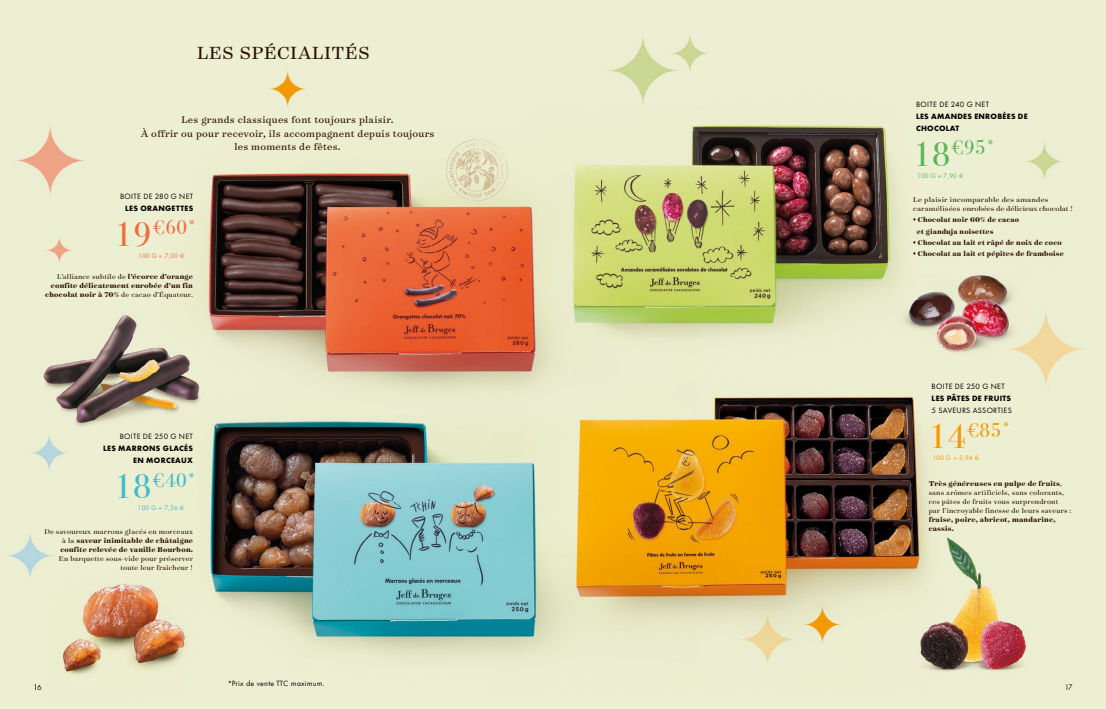
<style>
.page{position:relative;width:1106px;height:709px;background:#fff}
.page>*{position:absolute;margin:0;border:0;box-sizing:border-box;transform-origin:0 0}
.t1{font:20px "Surveyor Text";letter-spacing:.025em;color:#2e1103}
.t2{font:19.8px "Bodoni Svty Two ITCTT";color:#5eb45a}
.t3{font:19.8px "Bodoni Svty Two ITCTT";color:#ed6d41}
.t4{font:19.8px "Bodoni Svty Two ITCTT";color:#41bbc9}
.t5{font:19.8px "Bodoni Svty Two ITCTT";color:#f59a00}
.t6{font:11px/13.2px "Surveyor Text";letter-spacing:.025em;color:#2e1103;text-align:center}
.t7{font:700 8px/9px "Surveyor Display";letter-spacing:.025em;color:#2e1103}
.t8{font:8px/9px "Surveyor Display";letter-spacing:.025em;color:#2e1103;text-align:right}
.t9{font:700 8px/12px "Futura PT";letter-spacing:.035em;color:#000}
.t10{font:8px "Futura PT";letter-spacing:.035em;color:#000}
.t11{font:8px/9px "Surveyor Display";letter-spacing:.025em;color:#2e1103;scale:1.05 1}
.t12{font:7px "Futura Now Var";letter-spacing:.025em;color:#000}
.t13{font:6px "Futura";color:#5eb45a}
.t14{font:6px "Futura";color:#ed6d41}
.t15{font:6px "Futura";color:#41bbc9}
.t16{font:6px "Futura";color:#f59a00}
.s1{font-size:34px}
.s2{font-family:"Euro Sans";font-size:6.5px}
.s3{font-weight:400}
.s4{font-weight:700}
</style>
<div class="page">
<img style="left:0;top:0;width:1105px;height:709px">
<h1 class="t1" style="left:197px;top:40px;width:174px">LES SPÉCIALITÉS</h1>
<h3 class="t6" style="left:141px;top:113px;width:295px">Les grands classiques font toujours plaisir.<br>À offrir ou pour recevoir, ils accompagnent depuis toujours les moments de fêtes.</h3>
<p class="t10" style="left:120px;top:191px;width:75px">BOITE DE 280 G NET</p>
<p class="t9" style="left:125px;top:202px;width:70px">LES ORANGETTES</p>
<h2 class="t3" style="left:115px;top:211px;width:83px"><span class="s1">19</span>€60<sup>*</sup></h2>
<p class="t14" style="left:138px;top:252px;width:48px">100 G = 7,00 <span class="s2">€</span></p>
<p class="t7" style="left:45px;top:271px;width:149px;text-align:right"><span class="s3">L’alliance subtile de</span> l’écorce d’orange confite délicatement enrobée d’un fin chocolat noir à 70% <span class="s3">de cacao d’Équateur.</span></p>
<p class="t10" style="left:120px;top:432px;width:75px">BOITE DE 250 G NET</p>
<p class="t9" style="left:103px;top:442px;width:91px;text-align:right">LES MARRONS GLACÉS<br>EN MORCEAUX</p>
<h2 class="t4" style="left:114px;top:464px;width:83px"><span class="s1">18</span>€40<sup>*</sup></h2>
<p class="t15" style="left:138px;top:504px;width:48px">100 G = 7,36 <span class="s2">€</span></p>
<p class="t7" style="left:60px;top:527px;width:134px;text-align:justify;text-indent:-16px"><span class="s3">De savoureux marrons glacés en morceaux à la</span> saveur inimitable de châtaigne confite relevée de vanille Bourbon.</p>
<p class="t8" style="left:59px;top:554px;width:135px">En barquette sous-vide pour préserver toute leur fraîcheur !</p>
<p class="t12" style="left:229px;top:677px;width:98px">*Prix de vente TTC maximum.</p>
<p class="t10" style="left:916px;top:99px;width:75px">BOITE DE 240 G NET</p>
<p class="t9" style="left:916px;top:110px;width:113px">LES AMANDES ENROBÉES DE<br>CHOCOLAT</p>
<h2 class="t2" style="left:913px;top:131px;width:83px"><span class="s1">18</span>€95<sup>*</sup></h2>
<p class="t13" style="left:917px;top:172px;width:48px">100 G = 7,90 <span class="s2">€</span></p>
<p class="t11" style="left:913px;top:195px;width:154px">Le plaisir incomparable des amandes caramélisées enrobées de délicieux chocolat !</p>
<p class="t7" style="left:916px;top:214px;width:104px;line-height:11px;text-indent:-4px">• Chocolat noir 60% de cacao et gianduja noisettes</p>
<p class="t7" style="left:913px;top:237px;width:150px">• Chocolat au lait et râpé de noix de coco</p>
<p class="t7" style="left:913px;top:248px;width:152px">• Chocolat au lait et pépites de framboise</p>
<p class="t10" style="left:931px;top:381px;width:75px">BOITE DE 250 G NET</p>
<p class="t9" style="left:931px;top:392px;width:81px">LES PÂTES DE FRUITS</p>
<p class="t10" style="left:931px;top:405px;width:82px">5 SAVEURS ASSORTIES</p>
<h2 class="t5" style="left:928px;top:414px;width:83px"><span class="s1">14</span>€85<sup>*</sup></h2>
<p class="t16" style="left:932px;top:454px;width:48px">100 G = 5,94 <span class="s2">€</span></p>
<p class="t8" style="left:928px;top:479px;width:144px;text-align:left"><span class="s4">Très généreuses en pulpe de fruits</span>, sans arômes artificiels, sans colorants, ces pâtes de fruits vous surprendront par l’incroyable finesse de leurs saveurs :</p>
<p class="t7" style="left:928px;top:515px;width:128px">fraise, poire, abricot, mandarine, cassis.</p>
</div>
